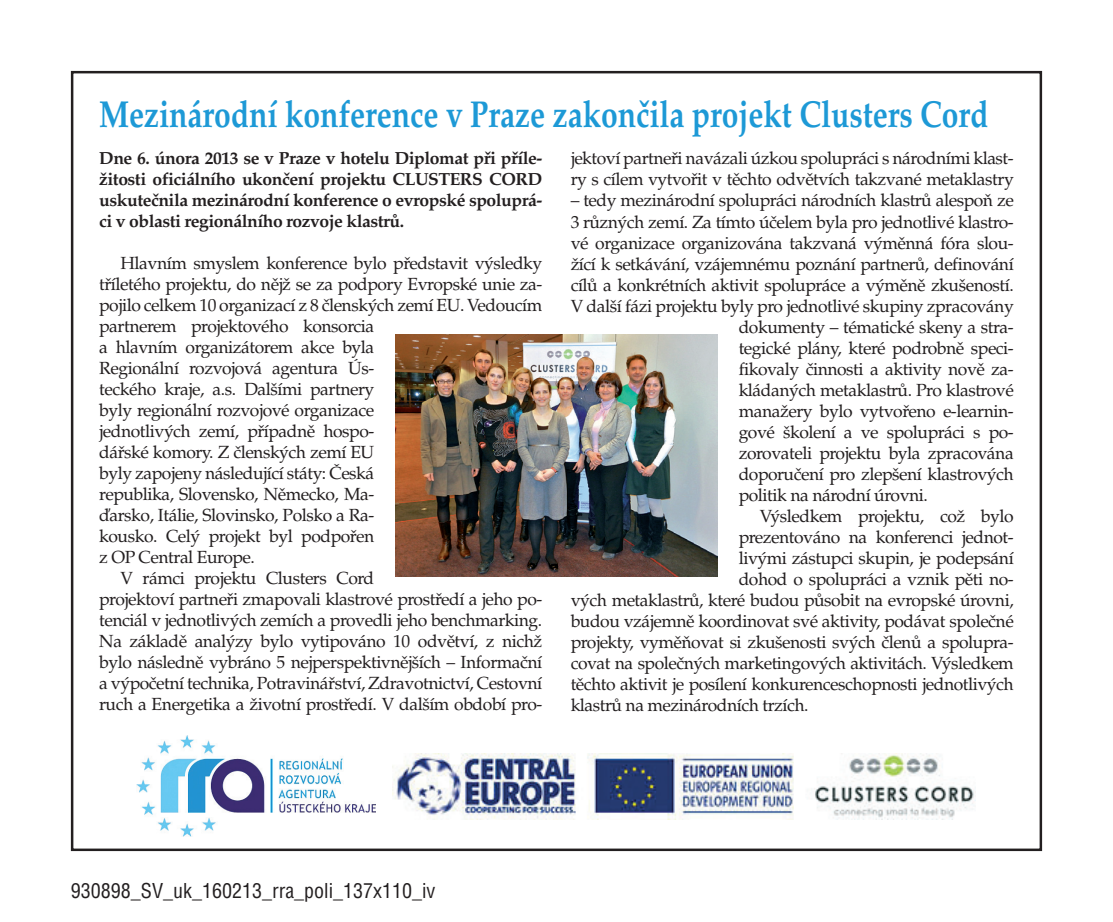
<style>
.page{position:relative;width:1113px;height:922px;background:#fff}
.page>*{position:absolute;margin:0;border:0;box-sizing:border-box;transform-origin:0 0}
.t1{font:700 37.5px "Palatino CE";color:#1d99d6;scale:.8 1}
.t2{font:condensed 20px "Helvetica LT Std";color:#231f20}
.t3{font:17.5px/21px "Palatino CE";letter-spacing:-.025em;color:#231f20}
.t4{font:700 17.5px/21px "Palatino CE";letter-spacing:-.025em;color:#231f20;text-align:justify}
</style>
<div class="page">
<img style="left:136px;top:735px;width:239px;height:101px">
<img style="left:393px;top:753px;width:581px;height:66px">
<img style="left:395px;top:334px;width:322px;height:242px">
<p class="t1" style="left:99px;top:92px;width:1113px">Mezinárodní konference v Praze zakončila projekt Clusters Cord</p>
<p class="t4" style="left:99px;top:148px;width:444px">Dne 6. února 2013 se v Praze v hotelu Diplomat při příle&shy;žitosti oficiálního ukončení projektu CLUSTERS CORD uskutečnila mezinárodní konference o evropské spoluprá&shy;ci v oblasti regionálního rozvoje klastrů.</p>
<p class="t3" style="left:99px;top:253px;width:444px;text-indent:21px">Hlavním smyslem konference bylo představit výsledky tříletého projektu, do nějž se za podpory Evropské unie za&shy;pojilo celkem 10 organizací z 8 členských zemí EU. Vedoucím partnerem projektového konsorcia<br>a hlavním organizátorem akce byla<br>Regionální rozvojová agentura Ús-<br>teckého kraje, a.s. Dalšími partnery<br>byly regionální rozvojové organizace<br>jednotlivých zemí, případně hospo-<br>dářské komory. Z členských zemí EU<br>byly zapojeny následující státy: Česká<br>republika, Slovensko, Německo, Ma-<br>ďarsko, Itálie, Slovinsko, Polsko a Ra-<br>kousko. Celý projekt byl podpořen<br>z OP Central Europe.</p>
<p class="t3" style="left:99px;top:568px;width:444px;text-indent:21px">V rámci projektu Clusters Cord<br>projektoví partneři zmapovali klastrové prostředí a jeho po&shy;tenciál v jednotlivých zemích a provedli jeho benchmarking.<br>Na základě analýzy bylo vytipováno 10 odvětví, z nichž bylo následně vybráno 5 nejperspektivnějších – Informační a výpočetní technika, Potravinářství, Zdravotnictví, Cestovní ruch a Energetika a životní prostředí. V dalším období pro-</p>
<p class="t3" style="left:570px;top:148px;width:444px">jektoví partneři navázali úzkou spolupráci s národními klast&shy;ry s cílem vytvořit v těchto odvětvích takzvané metaklastry</p>
<p class="t3" style="left:570px;top:190px;width:444px">– tedy mezinárodní spolupráci národních klastrů alespoň ze</p>
<p class="t3" style="left:570px;top:211px;width:444px">3 různých zemí. Za tímto účelem byla pro jednotlivé klastro-</p>
<p class="t3" style="left:570px;top:232px;width:444px">vé organizace organizována takzvaná výměnná fóra slou-</p>
<p class="t3" style="left:570px;top:253px;width:444px">žící k setkávání, vzájemnému poznání partnerů, definování</p>
<p class="t3" style="left:570px;top:274px;width:444px">cílů a konkrétních aktivit spolupráce a výměně zkušeností.</p>
<p class="t3" style="left:570px;top:295px;width:444px">V další fázi projektu byly pro jednotlivé skupiny zpracovány</p>
<p class="t3" style="left:738px;top:316px;width:276px">dokumenty – tématické skeny a stra-</p>
<p class="t3" style="left:738px;top:337px;width:276px">tegické plány, které podrobně speci-</p>
<p class="t3" style="left:738px;top:358px;width:276px">fikovaly činnosti a aktivity nově za-</p>
<p class="t3" style="left:738px;top:379px;width:276px">kládaných metaklastrů. Pro klastrové</p>
<p class="t3" style="left:738px;top:400px;width:276px">manažery bylo vytvořeno e-learnin-</p>
<p class="t3" style="left:738px;top:421px;width:276px">gové školení a ve spolupráci s po-</p>
<p class="t3" style="left:738px;top:442px;width:276px">zorovateli projektu byla zpracována</p>
<p class="t3" style="left:738px;top:463px;width:276px">doporučení pro zlepšení klastrových</p>
<p class="t3" style="left:738px;top:484px;width:191px">politik na národní úrovni.</p>
<p class="t3" style="left:760px;top:505px;width:255px">Výsledkem projektu, což bylo</p>
<p class="t3" style="left:738px;top:526px;width:276px">prezentováno na konferenci jednot-</p>
<p class="t3" style="left:738px;top:547px;width:276px">livými zástupci skupin, je podepsání</p>
<p class="t3" style="left:738px;top:568px;width:276px">dohod o spolupráci a vznik pěti no-</p>
<p class="t3" style="left:570px;top:589px;width:444px">vých metaklastrů, které budou působit na evropské úrovni,</p>
<p class="t3" style="left:570px;top:610px;width:444px">budou vzájemně koordinovat své aktivity, podávat společné</p>
<p class="t3" style="left:570px;top:631px;width:444px">projekty, vyměňovat si zkušenosti svých členů a spolupra-</p>
<p class="t3" style="left:570px;top:652px;width:444px">covat na společných marketingových aktivitách. Výsledkem</p>
<p class="t3" style="left:570px;top:673px;width:444px">těchto aktivit je posílení konkurenceschopnosti jednotlivých</p>
<p class="t3" style="left:570px;top:694px;width:239px">klastrů na mezinárodních trzích.</p>
<p class="t2" style="left:71px;top:878px;width:366px">930898_SV_uk_160213_rra_poli_137x110_iv</p>
</div>
